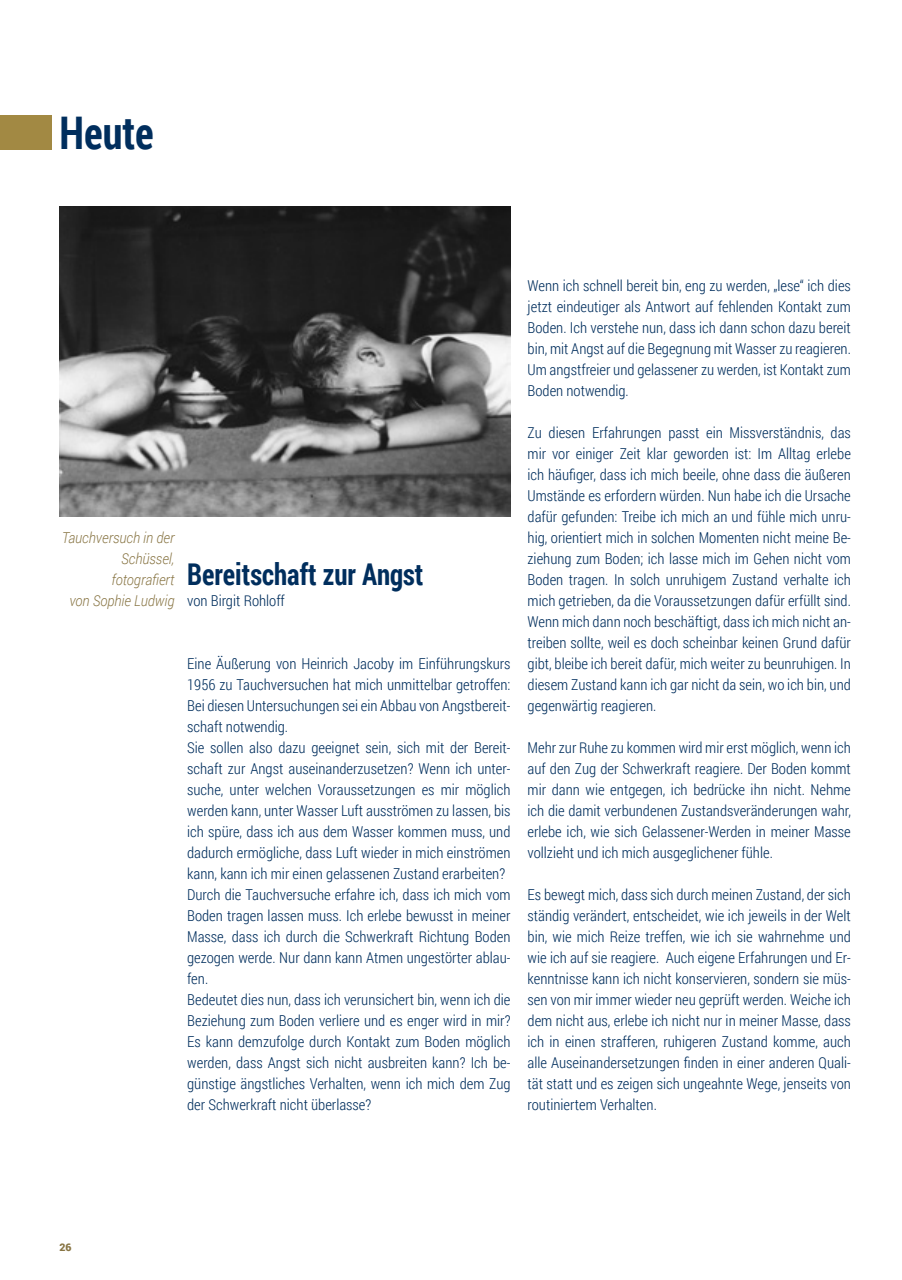
<style>
.page{position:relative;width:902px;height:1280px;background:#fff}
.page>*{position:absolute;margin:0;border:0;box-sizing:border-box;transform-origin:0 0}
.t1{font:700 45px "Roboto Condensed";color:#002e5d;scale:.9 1}
.t2{font:700 30px "Roboto Condensed";color:#002e5d;scale:.9 1}
.t3{font:300 15px/21px "Roboto Condensed";color:#002e5d;text-align:justify}
.t4{font:italic 300 15px/21px "Roboto";color:#887544;text-align:right;scale:.9 1}
.t5{font:900 10.5px "Roboto";color:#887544}
</style>
<div class="page">
<img style="left:60px;top:207px;width:450px;height:309px">
<div style="left:0;top:115px;width:51px;height:34px;background:#a28943"></div>
<h1 class="t1" style="left:60px;top:101px;width:106px">Heute</h1>
<p class="t4" style="left:62px;top:526px;width:127px">Tauchversuch in der<br>Schüssel, fotografiert<br>von Sophie Ludwig</p>
<h2 class="t2" style="left:187px;top:553px;width:264px">Bereitschaft zur Angst</h2>
<p class="t3" style="left:187px;top:589px;width:99px">von Birgit Rohloff</p>
<p class="t3" style="left:187px;top:652px;width:325px;text-align:left">Eine Äußerung von Heinrich Jacoby im Einführungskurs 1956 zu Tauchversuchen hat mich unmittelbar getroffen:<br>Bei diesen Untersuchungen sei ein Abbau von Angstbereit&shy;schaft notwendig.<br>Sie sollen also dazu geeignet sein, sich mit der Bereit&shy;schaft zur Angst auseinanderzusetzen? Wenn ich unter&shy;suche, unter welchen Voraussetzungen es mir möglich werden kann, unter Wasser Luft ausströmen zu lassen, bis ich spüre, dass ich aus dem Wasser kommen muss, und dadurch ermögliche, dass Luft wieder in mich einströmen kann, kann ich mir einen gelassenen Zustand erarbeiten?<br>Durch die Tauchversuche erfahre ich, dass ich mich vom Boden tragen lassen muss. Ich erlebe bewusst in meiner Masse, dass ich durch die Schwerkraft Richtung Boden gezogen werde. Nur dann kann Atmen ungestörter ablau&shy;fen.<br>Bedeutet dies nun, dass ich verunsichert bin, wenn ich die Beziehung zum Boden verliere und es enger wird in mir?<br>Es kann demzufolge durch Kontakt zum Boden möglich werden, dass Angst sich nicht ausbreiten kann? Ich be&shy;günstige ängstliches Verhalten, wenn ich mich dem Zug der Schwerkraft nicht überlasse?</p>
<p class="t3" style="left:527px;top:274px;width:325px">Wenn ich schnell bereit bin, eng zu werden, „lese“ ich dies jetzt eindeutiger als Antwort auf fehlenden Kontakt zum Boden. Ich verstehe nun, dass ich dann schon dazu bereit bin, mit Angst auf die Begegnung mit Wasser zu reagieren.<br>Um angstfreier und gelassener zu werden, ist Kontakt zum Boden notwendig.</p>
<p class="t3" style="left:527px;top:421px;width:325px">Zu diesen Erfahrungen passt ein Missverständnis, das mir vor einiger Zeit klar geworden ist: Im Alltag erlebe ich häufiger, dass ich mich beeile, ohne dass die äußeren Umstände es erfordern würden. Nun habe ich die Ursache dafür gefunden: Treibe ich mich an und fühle mich unru&shy;hig, orientiert mich in solchen Momenten nicht meine Be&shy;ziehung zum Boden; ich lasse mich im Gehen nicht vom Boden tragen. In solch unruhigem Zustand verhalte ich mich getrieben, da die Voraussetzungen dafür erfüllt sind.<br>Wenn mich dann noch beschäftigt, dass ich mich nicht an&shy;treiben sollte, weil es doch scheinbar keinen Grund dafür gibt, bleibe ich bereit dafür, mich weiter zu beunruhigen. In diesem Zustand kann ich gar nicht da sein, wo ich bin, und gegenwärtig reagieren.</p>
<p class="t3" style="left:527px;top:736px;width:325px">Mehr zur Ruhe zu kommen wird mir erst möglich, wenn ich auf den Zug der Schwerkraft reagiere. Der Boden kommt mir dann wie entgegen, ich bedrücke ihn nicht. Nehme ich die damit verbundenen Zustandsveränderungen wahr, erlebe ich, wie sich Gelassener-Werden in meiner Masse vollzieht und ich mich ausgeglichener fühle.</p>
<p class="t3" style="left:527px;top:883px;width:325px">Es bewegt mich, dass sich durch meinen Zustand, der sich ständig verändert, entscheidet, wie ich jeweils in der Welt bin, wie mich Reize treffen, wie ich sie wahrnehme und wie ich auf sie reagiere. Auch eigene Erfahrungen und Er&shy;kenntnisse kann ich nicht konservieren, sondern sie müs&shy;sen von mir immer wieder neu geprüft werden. Weiche ich dem nicht aus, erlebe ich nicht nur in meiner Masse, dass ich in einen strafferen, ruhigeren Zustand komme, auch alle Auseinandersetzungen finden in einer anderen Quali&shy;tät statt und es zeigen sich ungeahnte Wege, jenseits von routiniertem Verhalten.</p>
<p class="t5" style="left:60px;top:1239px;width:14px">26</p>
</div>
